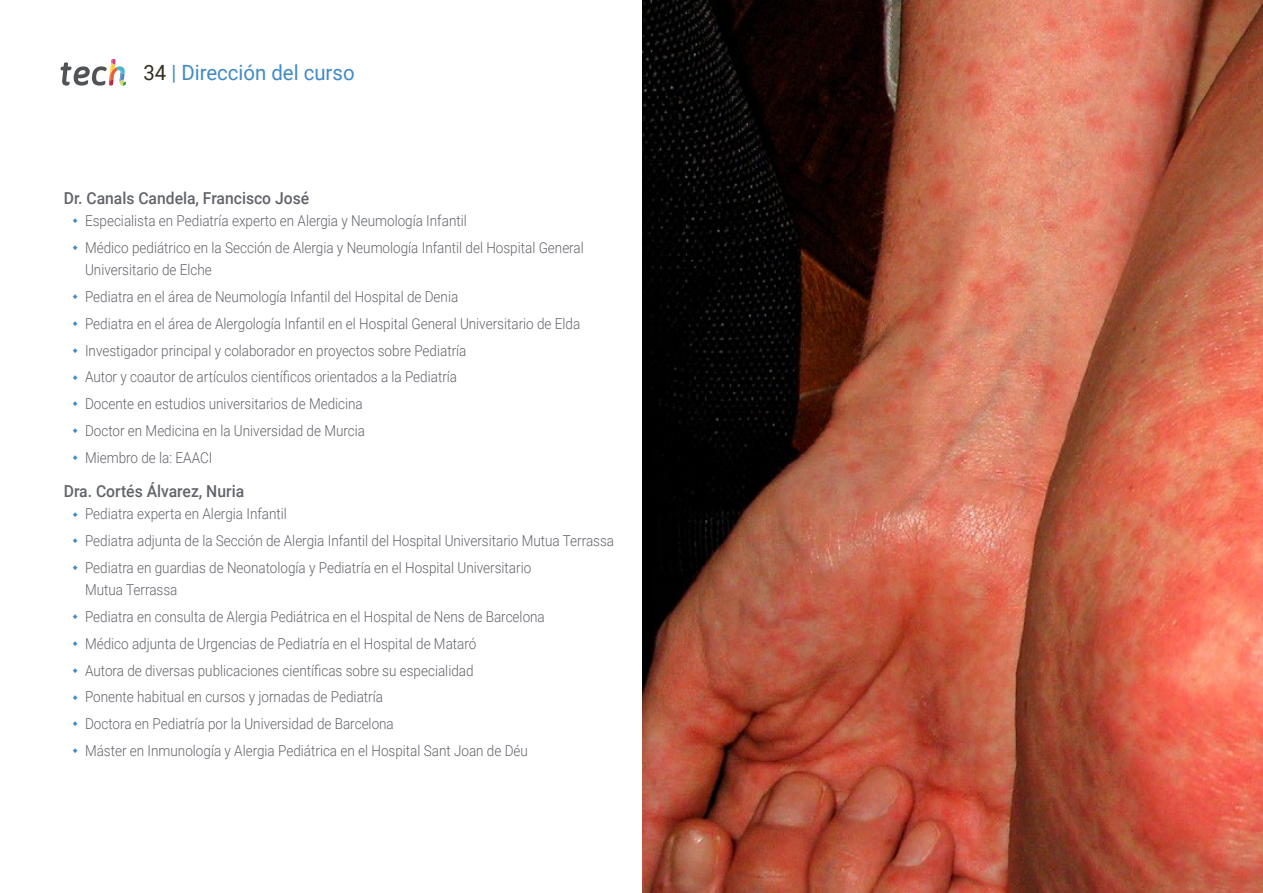
<style>
.page{position:relative;width:1263px;height:893px;background:#fff}
.page>*{position:absolute;margin:0;border:0;box-sizing:border-box;transform-origin:0 0}
.t1{font:21px "Roboto";color:#418ac5}
.t2{font:500 16.5px "Roboto";color:#61646a;scale:.95 1}
.t3{font:300 15px/26.7px "Roboto";color:#61646a;scale:.9 1}
.s1{color:#312e20}
</style>
<div class="page">
<svg style="left:61px;top:59px;width:65px;height:27px"></svg>
<img style="left:642px;top:0;width:621px;height:893px">
<h1 class="t1" style="left:144px;top:57px;width:213px"><span class="s1">34</span> | Dirección del curso</h1>
<p class="t2" style="left:64px;top:186px;width:260px">Dr. Canals Candela, Francisco José</p>
<p class="t3" style="left:85px;top:207px;width:556px">Especialista en Pediatría experto en Alergia y Neumología Infantil<br>Médico pediátrico en la Sección de Alergia y Neumología Infantil del Hospital General</p>
<p class="t3" style="left:85px;top:256px;width:552px">Universitario de Elche<br>Pediatra en el área de Neumología Infantil del Hospital de Denia<br>Pediatra en el área de Alergología Infantil en el Hospital General Universitario de Elda Investigador principal y colaborador en proyectos sobre Pediatría<br>Autor y coautor de artículos científicos orientados a la Pediatría<br>Docente en estudios universitarios de Medicina<br>Doctor en Medicina en la Universidad de Murcia<br>Miembro de la: EAACI</p>
<p class="t2" style="left:64px;top:479px;width:191px">Dra. Cortés Álvarez, Nuria</p>
<p class="t3" style="left:85px;top:500px;width:589px">Pediatra experta en Alergia Infantil<br>Pediatra adjunta de la Sección de Alergia Infantil del Hospital Universitario Mutua Terrassa<br>Pediatra en guardias de Neonatología y Pediatría en el Hospital Universitario</p>
<p class="t3" style="left:85px;top:576px;width:512px">Mutua Terrassa<br>Pediatra en consulta de Alergia Pediátrica en el Hospital de Nens de Barcelona Médico adjunta de Urgencias de Pediatría en el Hospital de Mataró<br>Autora de diversas publicaciones científicas sobre su especialidad<br>Ponente habitual en cursos y jornadas de Pediatría<br>Doctora en Pediatría por la Universidad de Barcelona<br>Máster en Inmunología y Alergia Pediátrica en el Hospital Sant Joan de Déu</p>
</div>
